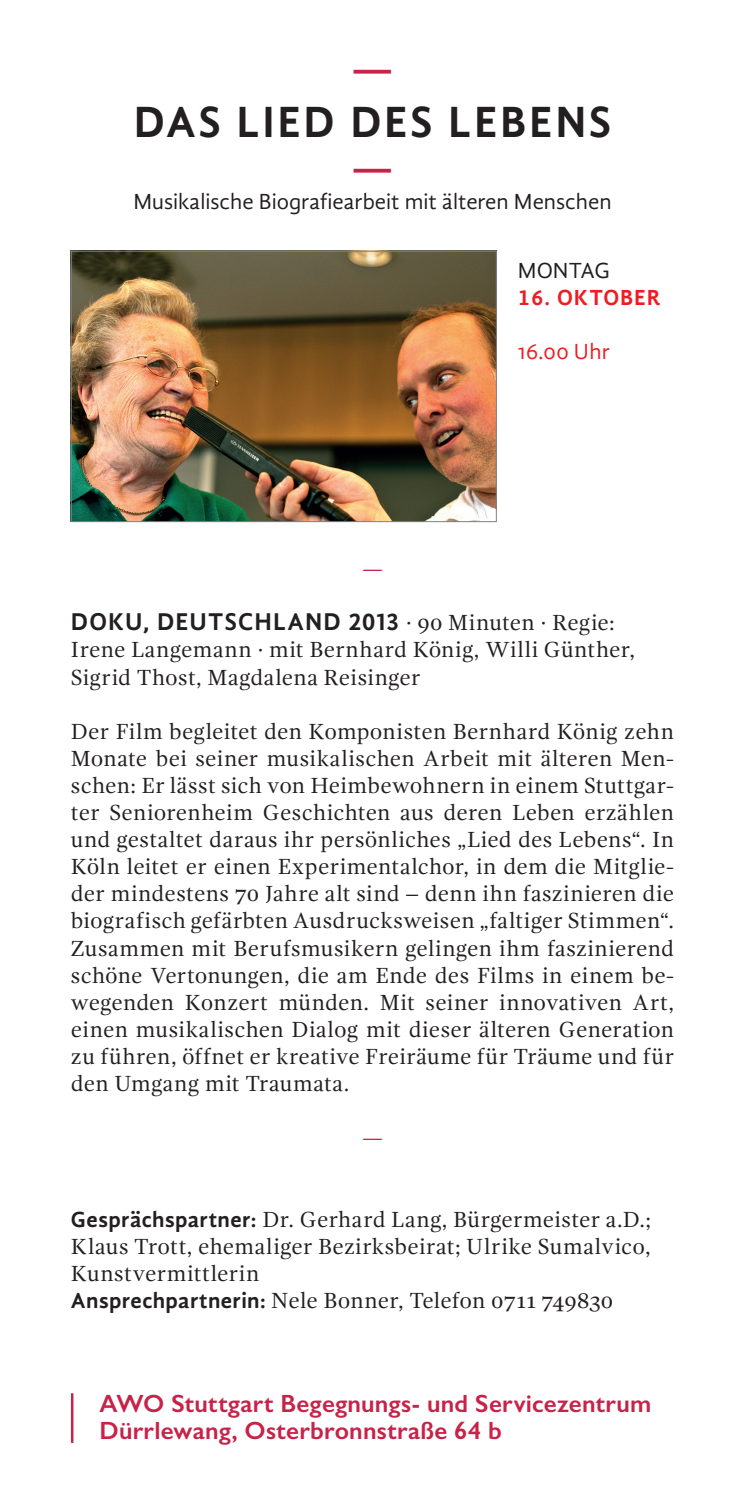
<style>
.page{position:relative;width:745px;height:1489px;background:#fff}
.page>*{position:absolute;margin:0;border:0;box-sizing:border-box;transform-origin:0 0}
.t1{font:700 45px "Gandhi Sans";letter-spacing:.06em;color:#231f20}
.t2{font:700 45px "Gandhi Sans";color:#c82249}
.t3{font:600 25px/27.5px "Gill Sans";letter-spacing:.01em;color:#c82249}
.t4{font:700 25px "Gandhi Sans";letter-spacing:.045em;color:#231f20}
.t5{font:22.5px/27px "Gandhi Serif";letter-spacing:.015em;color:#231f20}
.t6{font:22.5px "Gandhi Sans";color:#231f20}
.t7{font:700 22.5px "Gandhi Sans";letter-spacing:.04em;color:#ee1d23}
.t8{font:22.5px "Gandhi Sans";letter-spacing:.01em;color:#ee1d23}
.t9{font:22.5px "Gandhi Serif";color:#c82249}
.s1{font-weight:400;font-size:22.5px}
.s2{font-family:"Gandhi Serif";font-weight:400;font-size:22.5px}
.s3{font-family:"Gandhi Sans"}
.s4{font-family:"Gandhi Sans";font-weight:700}
</style>
<div class="page">
<img style="left:73px;top:253px;width:421px;height:267px">
<div style="left:71px;top:251px;width:425px;height:271px;border:1px solid #808285"></div>
<hr style="left:71px;top:1393px;width:2px;height:49px;background:#c82249">
<h1 class="t2" style="left:352px;top:41px;width:42px">—</h1>
<h1 class="t1" style="left:134px;top:95px;width:478px">DAS LIED DES LEBENS</h1>
<h1 class="t2" style="left:352px;top:140px;width:42px">—</h1>
<p class="t6" style="left:133px;top:188px;width:479px">Musikalische Biografiearbeit mit älteren Menschen</p>
<p class="t9" style="left:362px;top:556px;width:22px">—</p>
<p class="t6" style="left:517px;top:258px;width:93px">MONTAG</p>
<p class="t7" style="left:517px;top:284px;width:144px">16. OKTOBER</p>
<p class="t8" style="left:517px;top:339px;width:93px">16.00 Uhr</p>
<p class="t4" style="left:71px;top:607px;width:545px">DOKU, DEUTSCHLAND 2013 <span class="s1">·</span> <span class="s2">90 Minuten</span> <span class="s1">·</span> <span class="s2">Regie:</span></p>
<p class="t5" style="left:71px;top:636px;width:565px">Irene Langemann <span class="s3">·</span> mit Bernhard König, Willi Günther,<br>Sigrid Thost, Magdalena Reisinger</p>
<p class="t5" style="left:71px;top:717px;width:604px;text-align:justify">Der Film begleitet den Komponisten Bernhard König zehn Monate bei seiner musikalischen Arbeit mit älteren Men&shy;schen: Er lässt sich von Heimbewohnern in einem Stuttgar&shy;ter Seniorenheim Geschichten aus deren Leben erzählen und gestaltet daraus ihr persönliches „Lied des Lebens“. In Köln leitet er einen Experimentalchor, in dem die Mitglie&shy;der mindestens 70 Jahre alt sind – denn ihn faszinieren die biografisch gefärbten Ausdrucksweisen „faltiger Stimmen“.<br>Zusammen mit Berufsmusikern gelingen ihm faszinierend schöne Vertonungen, die am Ende des Films in einem be&shy;wegenden Konzert münden. Mit seiner innovativen Art, einen musikalischen Dialog mit dieser älteren Generation zu führen, öffnet er kreative Freiräume für Träume und für den Umgang mit Traumata.</p>
<p class="t9" style="left:362px;top:1124px;width:22px">—</p>
<p class="t5" style="left:71px;top:1205px;width:581px"><span class="s4">Gesprächspartner:</span> Dr. Gerhard Lang, Bürgermeister a.D.; Klaus Trott, ehemaliger Bezirksbeirat; Ulrike Sumalvico, Kunstvermittlerin<br><span class="s4">Ansprechpartnerin:</span> Nele Bonner, Telefon 0711 749830</p>
<p class="t3" style="left:99px;top:1388px;width:553px">AWO Stuttgart Begegnungs- und Servicezentrum<br>Dürrlewang, Osterbronnstraße 64 b</p>
</div>
